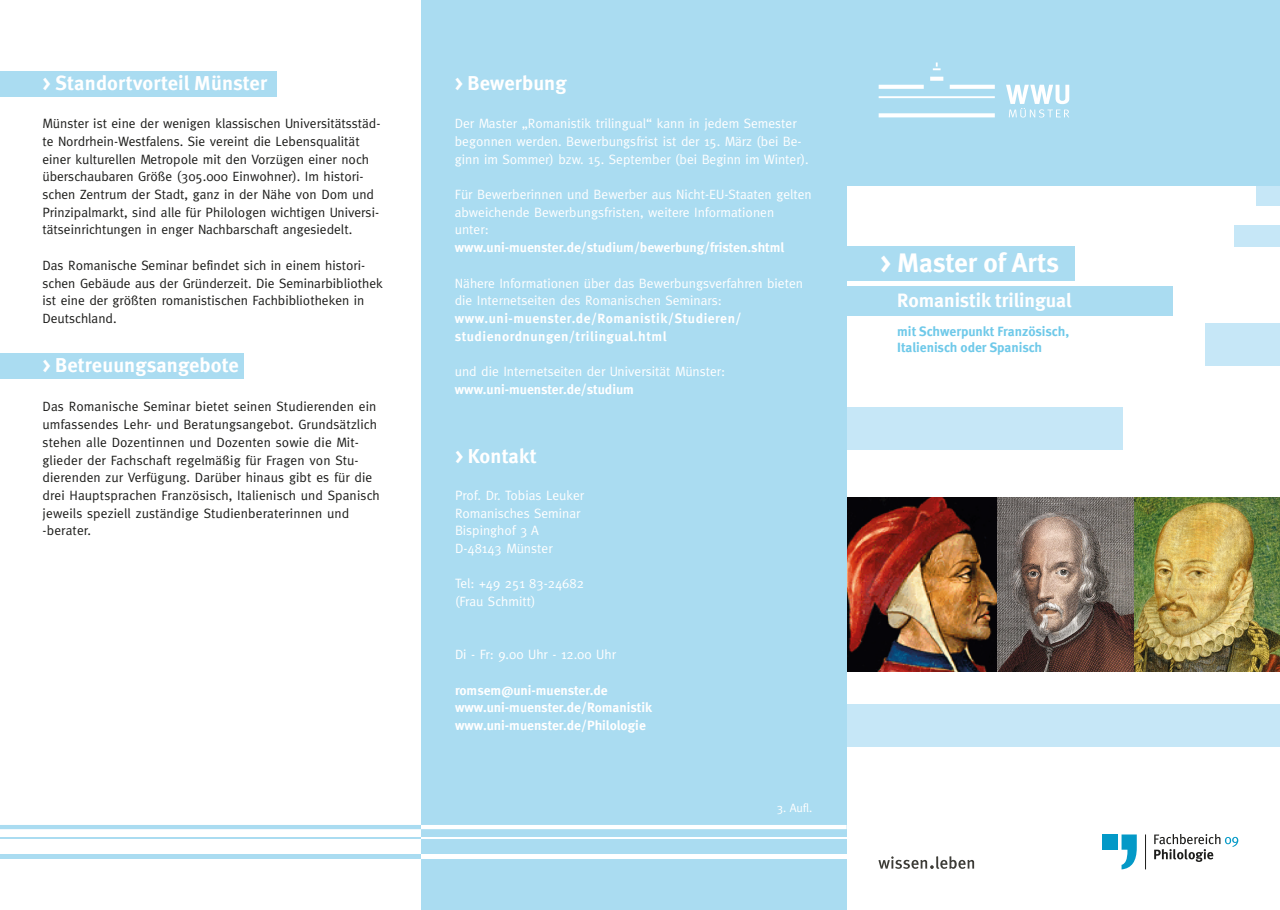
<style>
.page{position:relative;width:1280px;height:910px;background:#fff}
.page>*{position:absolute;margin:0;border:0;box-sizing:border-box;transform-origin:0 0}
.t1{font:700 27px "Meta";letter-spacing:-.005em;color:#fff}
.t2{font:700 20.25px "Meta";letter-spacing:.01em;color:#fff}
.t3{font:700 19.5px "Meta";color:#fff}
.t4{font:13.5px/17.7px "Meta";color:#1d1d1b}
.t5{font:13.5px/17.7px "Meta";color:#fff}
.t6{font:700 13.5px/17.7px "Meta";color:#fff}
.t7{font:700 13.5px/17.7px "Meta";letter-spacing:.04em;color:#fff}
.t8{font:700 13.5px/16px "Meta";letter-spacing:-.005em;color:#6fc9e9}
.t9{font:12px "Meta";color:#fff}
</style>
<div class="page">
<img style="left:846px;top:497px;width:434px;height:174px">
<div style="left:846px;top:407px;width:277px;height:43px;background:#c6e7f7"></div>
<div style="left:846px;top:704px;width:434px;height:42px;background:#c6e7f7"></div>
<div style="left:1205px;top:323px;width:75px;height:42px;background:#c6e7f7"></div>
<div style="left:1234px;top:225px;width:46px;height:22px;background:#c6e7f7"></div>
<div style="left:1256px;top:164px;width:24px;height:42px;background:#c6e7f7"></div>
<div style="left:842px;top:0;width:438px;height:185px;background:#aadcf1"></div>
<div style="left:421px;top:0;width:425px;height:910px;background:#aadcf1"></div>
<hr style="left:0;top:855px;width:421px;height:4px;background:#aadcf1">
<hr style="left:0;top:837px;width:421px;height:2px;background:#aadcf1">
<svg style="left:1154px;top:834px;width:84px;height:28px"></svg>
<div style="left:1102px;top:834px;width:15px;height:16px;background:#0399c7"></div>
<svg style="left:1121px;top:834px;width:16px;height:35px"></svg>
<hr style="left:1145px;top:834px;width:1px;height:35px;background:#1d1d1b">
<svg style="left:0;top:825px;width:847px;height:4px;background:#d4edf8"></svg>
<hr style="left:421px;top:855px;width:426px;height:4px;background:#fff">
<hr style="left:421px;top:837px;width:426px;height:2px;background:#fff">
<svg style="left:879px;top:62px;width:190px;height:56px"></svg>
<svg style="left:878px;top:856px;width:96px;height:13px"></svg>
<div style="left:0;top:71px;width:277px;height:26px;background:#aadcf1"></div>
<div style="left:0;top:353px;width:243px;height:25px;background:#aadcf1"></div>
<div style="left:842px;top:247px;width:232px;height:34px;background:#aadcf1"></div>
<div style="left:842px;top:286px;width:330px;height:29px;background:#aadcf1"></div>
<h2 class="t2" style="left:43px;top:71px;width:226px">&gt; Standortvorteil Münster</h2>
<p class="t4" style="left:43px;top:115px;width:339px">Münster ist eine der wenigen klassischen Universitätsstäd&shy;te Nordrhein-Westfalens. Sie vereint die Lebensqualität einer kulturellen Metropole mit den Vorzügen einer noch überschaubaren Größe (305.000 Einwohner). Im histori&shy;schen Zentrum der Stadt, ganz in der Nähe von Dom und Prinzipalmarkt, sind alle für Philologen wichtigen Universi&shy;tätseinrichtungen in enger Nachbarschaft angesiedelt.</p>
<p class="t4" style="left:43px;top:256px;width:342px">Das Romanische Seminar befindet sich in einem histori&shy;schen Gebäude aus der Gründerzeit. Die Seminarbibliothek ist eine der größten romanistischen Fachbibliotheken in Deutschland.</p>
<h2 class="t2" style="left:43px;top:353px;width:198px">&gt; Betreuungsangebote</h2>
<p class="t4" style="left:43px;top:398px;width:339px">Das Romanische Seminar bietet seinen Studierenden ein umfassendes Lehr- und Beratungsangebot. Grundsätzlich stehen alle Dozentinnen und Dozenten sowie die Mit&shy;glieder der Fachschaft regelmäßig für Fragen von Stu&shy;dierenden zur Verfügung. Darüber hinaus gibt es für die drei Hauptsprachen Französisch, Italienisch und Spanisch jeweils speziell zuständige Studienberaterinnen und -berater.</p>
<h2 class="t2" style="left:455px;top:71px;width:113px">&gt; Bewerbung</h2>
<p class="t5" style="left:455px;top:115px;width:355px">Der Master „Romanistik trilingual“ kann in jedem Semester begonnen werden. Bewerbungsfrist ist der 15. März (bei Be&shy;ginn im Sommer) bzw. 15. September (bei Beginn im Winter).</p>
<p class="t5" style="left:455px;top:185px;width:358px">Für Bewerberinnen und Bewerber aus Nicht-EU-Staaten gelten abweichende Bewerbungsfristen, weitere Informationen<br>unter:</p>
<p class="t6" style="left:455px;top:238px;width:331px">www.uni-muenster.de/studium/bewerbung/fristen.shtml</p>
<p class="t5" style="left:455px;top:274px;width:350px">Nähere Informationen über das Bewerbungsverfahren bieten die Internetseiten des Romanischen Seminars:</p>
<p class="t7" style="left:455px;top:309px;width:288px">www.uni-muenster.de/Romanistik/Studieren/ studienordnungen/trilingual.html</p>
<p class="t5" style="left:455px;top:362px;width:272px">und die Internetseiten der Universität Münster:</p>
<p class="t6" style="left:455px;top:380px;width:181px">www.uni-muenster.de/studium</p>
<h2 class="t2" style="left:455px;top:444px;width:83px">&gt; Kontakt</h2>
<p class="t5" style="left:455px;top:486px;width:131px">Prof. Dr. Tobias Leuker<br>Romanisches Seminar<br>Bispinghof 3 A<br>D-48143 Münster</p>
<p class="t5" style="left:455px;top:575px;width:130px">Tel: +49 251 83-24682 (Frau Schmitt)</p>
<p class="t5" style="left:455px;top:645px;width:162px">Di - Fr: 9.00 Uhr - 12.00 Uhr</p>
<p class="t6" style="left:455px;top:681px;width:199px">romsem@uni-muenster.de www.uni-muenster.de/Romanistik www.uni-muenster.de/Philologie</p>
<p class="t9" style="left:777px;top:801px;width:37px">3. Aufl.</p>
<h1 class="t1" style="left:880px;top:246px;width:180px">&gt; Master of Arts</h1>
<h3 class="t3" style="left:897px;top:288px;width:176px">Romanistik trilingual</h3>
<p class="t8" style="left:897px;top:323px;width:173px">mit Schwerpunkt Französisch,<br>Italienisch oder Spanisch</p>
</div>
